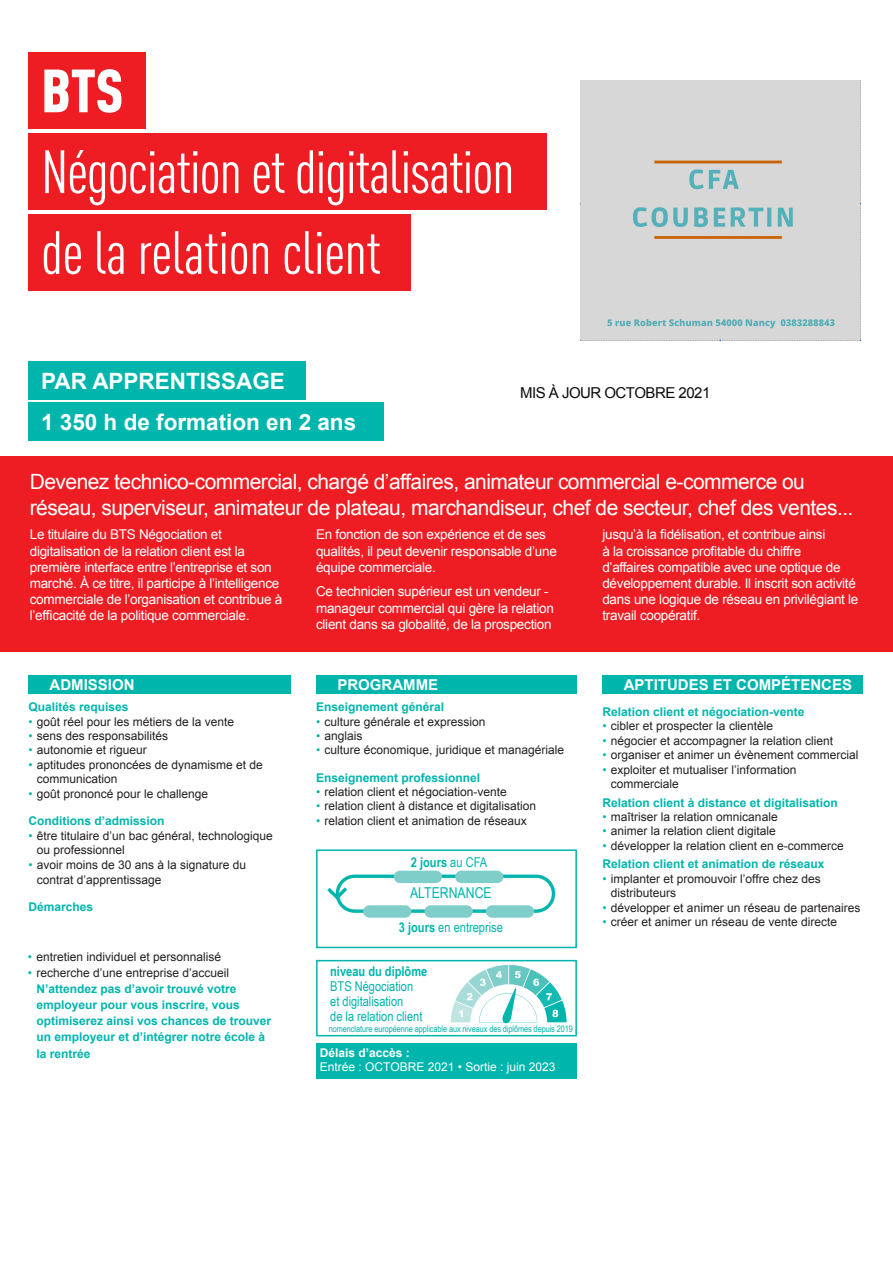
<style>
.page{position:relative;width:893px;height:1263px;background:#fff}
.page>*{position:absolute;margin:0;border:0;box-sizing:border-box;transform-origin:0 0}
.t1{font:60px/80.8px "DIN Cond";letter-spacing:-.02em;color:#fff}
.t2{font:900 60px "DIN Cond";color:#fff}
.t3{font:700 22.5px/41.4px "Arial";color:#fff}
.t4{font:21px/25.2px "Arial";letter-spacing:-.025em;color:#fff}
.t5{font:700 15px "Arial";color:#fff}
.t6{font:15px "Arial";letter-spacing:-.035em;color:#0a0a0a}
.t7{font:15px "Arial Narrow";color:#00b5ac}
.t8{font:13.5px/16.2px "Arial";letter-spacing:-.02em;color:#fff}
.t9{font:13.5px/15px "Arial Narrow";color:#00b5ac}
.t10{font:700 13.5px "Arial Narrow";color:#00b5ac}
.t11{font:12px/14.4px "Arial";color:#231f20}
.t12{font:700 12px/16px "Arial";color:#00b5ac}
.t13{font:12px "Arial";color:#fff}
.t14{font:700 12px "Arial";color:#fff}
.t15{font:9px "Arial Narrow";letter-spacing:-.01em;color:#00b5ac}
.s1{font-size:21px;color:#fff}
.s2{color:#00b5ac}
.s3{font-weight:400}
.s4{font-weight:400;color:#231f20}
.s5{font-weight:700}
.s6{font-weight:700;color:#00b5ac}
</style>
<div class="page">
<div style="left:0;top:456px;width:893px;height:195px;background:#ee1d23"></div>
<div style="left:28px;top:676px;width:263px;height:18px;background:#00b5ac"></div>
<div style="left:316px;top:676px;width:261px;height:18px;background:#00b5ac"></div>
<div style="left:602px;top:676px;width:261px;height:18px;background:#00b5ac"></div>
<div style="left:28px;top:133px;width:518px;height:77px;background:#ee1d23"></div>
<div style="left:28px;top:214px;width:383px;height:77px;background:#ee1d23"></div>
<div style="left:28px;top:53px;width:118px;height:76px;background:#ee1d23"></div>
<div style="left:28px;top:361px;width:278px;height:39px;background:#00b5ac"></div>
<div style="left:28px;top:403px;width:356px;height:38px;background:#00b5ac"></div>
<div style="left:316px;top:849px;width:261px;height:99px;border:2px solid #00b5ac"></div>
<svg style="left:327px;top:884px;width:21px;height:18px"></svg>
<div style="left:336px;top:874px;width:219px;height:39px;border:3px solid #00b5ac;border-radius:17px"></div>
<div style="left:363px;top:905px;width:48px;height:13px;background:#80ceca;border-radius:6px"></div>
<div style="left:424px;top:905px;width:49px;height:13px;background:#80ceca;border-radius:6px"></div>
<div style="left:486px;top:905px;width:48px;height:13px;background:#80ceca;border-radius:6px"></div>
<div style="left:394px;top:871px;width:48px;height:12px;background:#80ceca;border-radius:6px"></div>
<div style="left:455px;top:871px;width:48px;height:12px;background:#80ceca;border-radius:6px"></div>
<div style="left:316px;top:960px;width:261px;height:76px;border:2px solid #00b5ac"></div>
<svg style="left:451px;top:965px;width:116px;height:59px"></svg>
<div style="left:316px;top:1043px;width:261px;height:36px;background:#00b5ac"></div>
<div style="left:580px;top:81px;width:280px;height:260px;background:#d7d7d7"></div>
<h1 class="t2" style="left:41px;top:53px;width:84px">BTS</h1>
<h1 class="t1" style="left:41px;top:131px;width:475px">Négociation et digitalisation de la relation client</h1>
<h2 class="t3" style="left:41px;top:361px;width:317px">PAR APPRENTISSAGE<br>1 350 h de formation en 2 ans</h2>
<p class="t6" style="left:492px;top:383px;width:220px"><span class="s1">GF</span>MIS À JOUR OCTOBRE 2021</p>
<h3 class="t4" style="left:30px;top:470px;width:825px">Devenez technico-commercial, chargé d’affaires, animateur commercial e-commerce ou réseau, superviseur, animateur de plateau, marchandiseur, chef de secteur, chef des ventes...</h3>
<p class="t8" style="left:30px;top:527px;width:254px">Le titulaire du BTS Négociation et digitalisation de la relation client est la première interface entre l’entreprise et son marché. À ce titre, il participe à l’intelligence commerciale de l’organisation et contribue à l’efficacité de la politique commerciale.</p>
<p class="t8" style="left:316px;top:527px;width:242px">En fonction de son expérience et de ses qualités, il peut devenir responsable d’une équipe commerciale.</p>
<p class="t8" style="left:602px;top:527px;width:258px">jusqu’à la fidélisation, et contribue ainsi<br>à la croissance profitable du chiffre<br>d’affaires compatible avec une optique de développement durable. Il inscrit son activité dans une logique de réseau en privilégiant le travail coopératif.</p>
<p class="t8" style="left:316px;top:584px;width:239px">Ce technicien supérieur est un vendeur - manageur commercial qui gère la relation client dans sa globalité, de la prospection</p>
<p class="t5" style="left:50px;top:675px;width:87px">ADMISSION</p>
<p class="t5" style="left:337px;top:675px;width:102px">PROGRAMME</p>
<p class="t5" style="left:624px;top:675px;width:230px">APTITUDES ET COMPÉTENCES</p>
<p class="t12" style="left:28px;top:699px;width:102px">Qualités requises</p>
<p class="t11" style="left:28px;top:714px;width:207px"><span class="s2">•</span> goût réel pour les métiers de la vente</p>
<p class="t11" style="left:28px;top:729px;width:141px"><span class="s2">•</span> sens des responsabilités</p>
<p class="t11" style="left:28px;top:743px;width:120px"><span class="s2">•</span> autonomie et rigueur</p>
<p class="t11" style="left:37px;top:757px;width:228px;text-indent:-9px"><span class="s2">•</span> aptitudes prononcées de dynamisme et de communication</p>
<p class="t11" style="left:28px;top:787px;width:181px"><span class="s2">•</span> goût prononcé pour le challenge</p>
<p class="t12" style="left:28px;top:813px;width:138px">Conditions d’admission</p>
<p class="t11" style="left:37px;top:828px;width:238px;text-indent:-9px"><span class="s2">•</span> être titulaire d’un bac général, technologique ou professionnel</p>
<p class="t11" style="left:37px;top:857px;width:211px;line-height:15px;text-indent:-9px"><span class="s2">•</span> avoir moins de 30 ans à la signature du contrat d’apprentissage</p>
<p class="t12" style="left:28px;top:899px;width:66px">Démarches</p>
<p class="t11" style="left:28px;top:950px;width:195px"><span class="s2">•</span> entretien individuel et personnalisé</p>
<p class="t12" style="left:36px;top:965px;width:236px;text-indent:-9px"><span class="s3">•</span> <span class="s4">recherche d’une entreprise d’accueil </span>N’attendez pas d’avoir trouvé votre employeur pour vous inscrire, vous optimiserez ainsi vos chances de trouver un employeur et d’intégrer notre école à la rentrée</p>
<p class="t12" style="left:316px;top:699px;width:130px">Enseignement général</p>
<p class="t11" style="left:316px;top:714px;width:171px"><span class="s2">•</span> culture générale et expression</p>
<p class="t11" style="left:316px;top:729px;width:48px"><span class="s2">•</span> anglais</p>
<p class="t11" style="left:316px;top:743px;width:249px"><span class="s2">•</span> culture économique, juridique et managériale</p>
<p class="t12" style="left:316px;top:770px;width:166px">Enseignement professionnel</p>
<p class="t11" style="left:316px;top:785px;width:192px"><span class="s2">•</span> relation client et négociation-vente</p>
<p class="t11" style="left:316px;top:799px;width:221px"><span class="s2">•</span> relation client à distance et digitalisation</p>
<p class="t11" style="left:316px;top:813px;width:212px"><span class="s2">•</span> relation client et animation de réseaux</p>
<p class="t10" style="left:411px;top:852px;width:78px">2 jours <span class="s3">au CFA</span></p>
<p class="t7" style="left:410px;top:882px;width:83px">ALTERNANCE</p>
<p class="t9" style="left:399px;top:919px;width:105px"><span class="s5">3 jours</span> en entreprise</p>
<p class="t10" style="left:330px;top:961px;width:99px">niveau du diplôme</p>
<p class="t9" style="left:330px;top:978px;width:94px">BTS Négociation et digitalisation<br>de la relation client</p>
<p class="t15" style="left:329px;top:1022px;width:246px">nomenclature européenne applicable aux niveaux des diplômes depuis 2019</p>
<p class="t14" style="left:320px;top:1044px;width:92px">Délais d’accès :</p>
<p class="t13" style="left:320px;top:1059px;width:237px">Entrée : OCTOBRE 2021 • Sortie : juin 2023</p>
<p class="t12" style="left:602px;top:704px;width:204px">Relation client et négociation-vente</p>
<p class="t11" style="left:602px;top:719px;width:172px"><span class="s2">•</span> cibler et prospecter la clientèle</p>
<p class="t11" style="left:602px;top:733px;width:232px"><span class="s2">•</span> négocier et accompagner la relation client</p>
<p class="t11" style="left:602px;top:748px;width:257px"><span class="s2">•</span> organiser et animer un évènement commercial</p>
<p class="t11" style="left:611px;top:762px;width:187px;text-indent:-9px"><span class="s2">•</span> exploiter et mutualiser l’information commerciale</p>
<p class="t12" style="left:602px;top:795px;width:237px">Relation client à distance et digitalisation</p>
<p class="t11" style="left:602px;top:810px;width:177px"><span class="s2">•</span> maîtriser la relation omnicanale</p>
<p class="t11" style="left:602px;top:824px;width:175px"><span class="s2">•</span> animer la relation client digitale</p>
<p class="t11" style="left:602px;top:836px;width:243px;line-height:18.6px"><span class="s2">•</span> développer la relation client en e-commerce<br><span class="s6">Relation client et animation de réseaux</span></p>
<p class="t11" style="left:611px;top:871px;width:211px;text-indent:-9px"><span class="s2">•</span> implanter et promouvoir l’offre chez des distributeurs</p>
<p class="t11" style="left:602px;top:900px;width:259px"><span class="s2">•</span> développer et animer un réseau de partenaires</p>
<p class="t11" style="left:602px;top:915px;width:236px"><span class="s2">•</span> créer et animer un réseau de vente directe</p>
</div>
